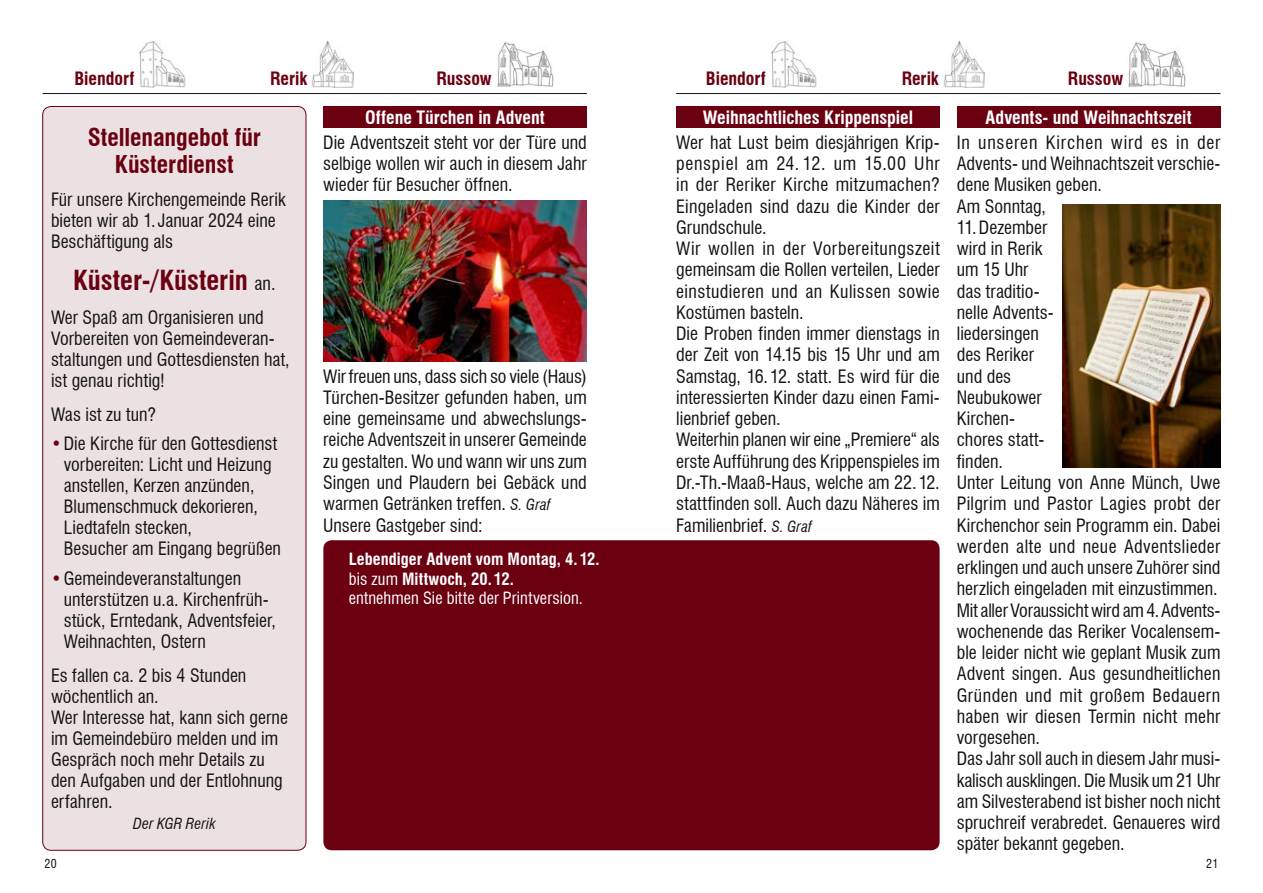
<style>
.page{position:relative;width:1263px;height:893px;background:#fff}
.page>*{position:absolute;margin:0;border:0;box-sizing:border-box;transform-origin:0 0}
.t1{font:700 condensed 27px "Swiss 721 BT";color:#6b0011}
.t2{font:700 condensed 24px/27px "Swiss 721 BT";letter-spacing:-.005em;color:#6b0011;text-align:center}
.t3{font:condensed 18px/21.3px "Swiss 721 BT";color:#141314}
.t4{font:700 condensed 18px "Swiss 721 BT";color:#fff}
.t5{font:700 condensed 18px "Swiss 721 BT";color:#6b0011}
.t6{font:700 condensed 16.5px/19.5px "Swiss 721 BT";letter-spacing:.005em;color:#fff}
.t7{font:italic condensed 15px "Swiss 721 BT";letter-spacing:.01em;color:#141314}
.t8{font:condensed 12px "Swiss 721 BT";color:#141314}
.s1{font-weight:400;font-size:18px;color:#141314}
.s2{color:#6b0011}
.s3{font-style:italic;font-size:15px}
.s4{font-weight:400}
</style>
<div class="page">
<hr style="left:676px;top:93px;width:544px;height:1px;background:#141314">
<hr style="left:43px;top:93px;width:544px;height:1px;background:#141314">
<img style="left:139px;top:41px;width:46px;height:46px">
<img style="left:312px;top:40px;width:41px;height:47px">
<img style="left:497px;top:42px;width:57px;height:45px">
<img style="left:771px;top:41px;width:46px;height:46px">
<img style="left:943px;top:40px;width:42px;height:47px">
<img style="left:1128px;top:42px;width:58px;height:45px">
<img style="left:323px;top:201px;width:264px;height:160px">
<img style="left:1062px;top:204px;width:158px;height:264px">
<div style="left:323px;top:106px;width:264px;height:22px;background:#6b0011"></div>
<div style="left:676px;top:106px;width:264px;height:22px;background:#6b0011"></div>
<div style="left:957px;top:106px;width:263px;height:22px;background:#6b0011"></div>
<div style="left:43px;top:106px;width:263px;height:744px;background:#ece1e2;border-radius:9px"></div>
<div style="left:43px;top:106px;width:263px;height:744px;border:1px solid #6b0011;border-radius:9px"></div>
<div style="left:323px;top:540px;width:616px;height:310px;background:#6b0011;border-radius:9px"></div>
<p class="t5" style="left:74px;top:68px;width:61px">Biendorf</p>
<p class="t5" style="left:270px;top:68px;width:39px">Rerik</p>
<p class="t5" style="left:436px;top:68px;width:57px">Russow</p>
<p class="t5" style="left:706px;top:68px;width:61px">Biendorf</p>
<p class="t5" style="left:902px;top:68px;width:39px">Rerik</p>
<p class="t5" style="left:1068px;top:68px;width:57px">Russow</p>
<h2 class="t2" style="left:88px;top:123px;width:175px">Stellenangebot für<br>Küsterdienst</h2>
<p class="t3" style="left:51px;top:189px;width:236px">Für unsere Kirchengemeinde Rerik bieten wir ab 1. Januar 2024 eine<br>Beschäftigung als</p>
<h1 class="t1" style="left:73px;top:264px;width:204px">Küster-/Küsterin <span class="s1">an.</span></h1>
<p class="t3" style="left:51px;top:307px;width:240px">Wer Spaß am Organisieren und<br>Vorbereiten von Gemeindeveran&shy;staltungen und Gottesdiensten hat, ist genau richtig!</p>
<p class="t3" style="left:51px;top:404px;width:107px">Was ist zu tun?</p>
<p class="t3" style="left:64px;top:433px;width:219px;text-indent:-13px"><span class="s2">•</span>Die Kirche für den Gottesdienst vorbereiten: Licht und Heizung anstellen, Kerzen anzünden,<br>Blumenschmuck dekorieren,<br>Liedtafeln stecken,<br>Besucher am Eingang begrüßen</p>
<p class="t3" style="left:64px;top:568px;width:214px;text-indent:-13px"><span class="s2">•</span>Gemeindeveranstaltungen unterstützen u.a. Kirchenfrüh&shy;stück, Erntedank, Adventsfeier,<br>Weihnachten, Ostern</p>
<p class="t3" style="left:51px;top:665px;width:238px">Es fallen ca. 2 bis 4 Stunden wöchentlich an.<br>Wer Interesse hat, kann sich gerne im Gemeindebüro melden und im<br>Gespräch noch mehr Details zu den Aufgaben und der Entlohnung erfahren.</p>
<p class="t7" style="left:133px;top:814px;width:84px">Der KGR Rerik</p>
<p class="t4" style="left:365px;top:106px;width:181px">Offene Türchen in Advent</p>
<p class="t4" style="left:703px;top:106px;width:212px">Weihnachtliches Krippenspiel</p>
<p class="t4" style="left:985px;top:106px;width:208px">Advents- und Weihnachtszeit</p>
<p class="t3" style="left:323px;top:132px;width:265px;text-align:justify">Die Adventszeit steht vor der Türe und selbige wollen wir auch in diesem Jahr wieder für Besucher öffnen.</p>
<p class="t3" style="left:323px;top:365px;width:265px">Wir freuen uns, dass sich so viele (Haus)<br>Türchen-Besitzer gefunden haben, um eine gemeinsame und abwechslungs&shy;reiche Adventszeit in unserer Gemeinde zu gestalten. Wo und wann wir uns zum Singen und Plaudern bei Gebäck und warmen Getränken treffen. <span class="s3">S. Graf </span>Unsere Gastgeber sind:</p>
<p class="t6" style="left:349px;top:549px;width:252px">Lebendiger Advent vom Montag, 4.12. <span class="s4">bis zum</span> Mittwoch, 20. 12.<br><span class="s4">entnehmen Sie bitte der Printversion.</span></p>
<p class="t3" style="left:676px;top:132px;width:265px">Wer hat Lust beim diesjährigen Krip&shy;penspiel am 24. 12. um 15.00 Uhr in der Reriker Kirche mitzumachen?<br>Eingeladen sind dazu die Kinder der Grundschule.<br>Wir wollen in der Vorbereitungszeit gemeinsam die Rollen verteilen, Lieder einstudieren und an Kulissen sowie Kostümen basteln.<br>Die Proben finden immer dienstags in der Zeit von 14.15 bis 15 Uhr und am Samstag, 16. 12. statt. Es wird für die interessierten Kinder dazu einen Fami&shy;lienbrief geben.<br>Weiterhin planen wir eine „Premiere“ als erste Aufführung des Krippenspieles im Dr.-Th.-Maaß-Haus, welche am 22. 12. stattfinden soll. Auch dazu Näheres im Familienbrief. <span class="s3">S. Graf</span></p>
<p class="t3" style="left:957px;top:132px;width:265px;text-align:justify">In unseren Kirchen wird es in der Advents- und Weihnachtszeit verschie&shy;dene Musiken geben.</p>
<p class="t3" style="left:957px;top:195px;width:265px">Am Sonntag,<br>11.Dezember<br>wird in Rerik<br>um 15 Uhr<br>das traditio-<br>nelle Advents-<br>liedersingen<br>des Reriker<br>und des<br>Neubukower<br>Kirchen-<br>chores statt-<br>finden.<br>Unter Leitung von Anne Münch, Uwe<br>Pilgrim und Pastor Lagies probt der<br>Kirchenchor sein Programm ein. Dabei werden alte und neue Adventslieder erklingen und auch unsere Zuhörer sind herzlich eingeladen mit einzustimmen.<br>Mit aller Voraussicht wird am 4.Advents&shy;wochenende das Reriker Vocalensem&shy;ble leider nicht wie geplant Musik zum<br>Advent singen. Aus gesundheitlichen<br>Gründen und mit großem Bedauern haben wir diesen Termin nicht mehr vorgesehen.<br>Das Jahr soll auch in diesem Jahr musi&shy;kalisch ausklingen. Die Musik um 21 Uhr am Silvesterabend ist bisher noch nicht spruchreif verabredet. Genaueres wird später bekannt gegeben.</p>
<p class="t8" style="left:45px;top:856px;width:14px">20</p>
<p class="t8" style="left:1206px;top:856px;width:14px">21</p>
</div>
